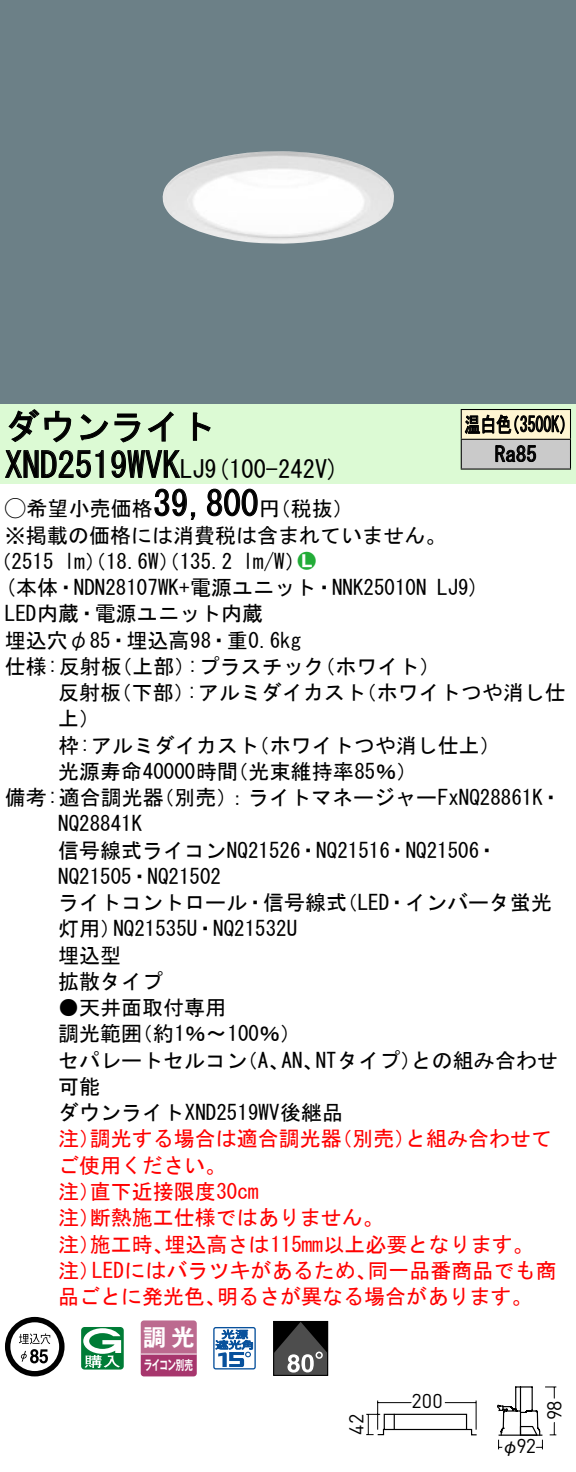
<style>
.page{position:relative;width:576px;height:1472px;background:#fff}
.page>*{position:absolute;margin:0;border:0;box-sizing:border-box;transform-origin:0 0}
.t1{font:35px "MS Gothic";color:#000}
.t2{font:24.5px "MS Gothic";color:#000}
.t3{font:23.1px "Gothic MB101 Pro De Bold 90 pv RKSJ H";color:#fff}
.t4{font:21px/26.2px "MS Gothic";color:#000}
.t5{font:21px/26.2px "MS Gothic";color:#f00}
.t6{font:21px/29.8px "MS Gothic";color:#000;scale:.75 1}
.t7{font:21px "Ford Classification 1";color:#23ac38}
.t8{font:19.95px "DINOT";letter-spacing:.005em;color:#000}
.t9{font:17.5px "Gothic BBB Pro Medium 90 pv RKSJ H";color:#000}
.t10{font:13.3px "Gothic MB101 Pro De Bold 90 pv RKSJ H";letter-spacing:-.05em;color:#fff;scale:.65 1}
.s1{font-size:24.5px}
.s2{font-family:"Ford Classification 1"}
.s3{color:#fff}
</style>
<div class="page">
<div style="left:0;top:0;width:575px;height:404px;background:#6c8087"></div>
<img style="left:162px;top:151px;width:232px;height:93px">
<div style="left:0;top:404px;width:575px;height:79px;background:#dcfad4"></div>
<svg style="left:8px;top:409px;width:64px;height:34px"></svg>
<svg style="left:80px;top:413px;width:60px;height:30px"></svg>
<svg style="left:147px;top:411px;width:26px;height:31px"></svg>
<svg style="left:192px;top:412px;width:19px;height:29px"></svg>
<svg style="left:5px;top:450px;width:99px;height:28px"></svg>
<svg style="left:111px;top:450px;width:70px;height:28px"></svg>
<svg style="left:154px;top:488px;width:42px;height:32px"></svg>
<svg style="left:207px;top:488px;width:51px;height:29px"></svg>
<svg style="left:5px;top:1317px;width:59px;height:59px"></svg>
<svg style="left:81px;top:1327px;width:43px;height:42px"></svg>
<svg style="left:140px;top:1320px;width:56px;height:56px;background:#b65b85"></svg>
<hr style="left:141px;top:1353px;width:55px;height:1px;background:#fff">
<svg style="left:213px;top:1327px;width:43px;height:42px"></svg>
<svg style="left:273px;top:1321px;width:54px;height:54px;background:#464646"></svg>
<div style="left:461px;top:409px;width:109px;height:30px;background:#fff6d2"></div>
<div style="left:461px;top:439px;width:109px;height:30px;background:#cacaca"></div>
<hr style="left:460px;top:409px;width:110px;height:1px;background:#000">
<hr style="left:569px;top:410px;width:2px;height:29px;background:#000">
<hr style="left:460px;top:439px;width:110px;height:1px;background:#000">
<hr style="left:569px;top:440px;width:2px;height:28px;background:#000">
<hr style="left:460px;top:468px;width:110px;height:2px;background:#000">
<svg style="left:460px;top:410px;width:104px;height:58px"></svg>
<svg style="left:497px;top:1386px;width:60px;height:64px"></svg>
<svg style="left:366px;top:1400px;width:111px;height:36px"></svg>
<h1 class="t1" style="left:5px;top:409px;width:212px">ダウンライト</h1>
<p class="t2" style="left:204px;top:456px;width:136px">(9 100-242 (V</p>
<h1 class="t1" style="left:5px;top:447px;width:201px">XND2519WVK<span class="s1">LJ</span></h1>
<h1 class="t1" style="left:153px;top:486px;width:106px">39,800</h1>
<p class="t4" style="left:5px;top:495px;width:442px"><span class="s2">A</span>希望小売価格<br>※掲載の価格には消費税は含まれていません。</p>
<p class="t7" style="left:298px;top:550px;width:19px">2<span class="s3">7</span></p>
<p class="t4" style="left:259px;top:495px;width:96px">（円税抜(</p>
<p class="t4" style="left:243px;top:548px;width:64px">l m (W/</p>
<p class="t4" style="left:-9px;top:548px;width:65px">（2515</p>
<p class="t4" style="left:64px;top:548px;width:169px">lm）（18.6 ）（W 135.2</p>
<p class="t6" style="left:494px;top:409px;width:57px;text-indent:-30px">温白色<br>Ra85</p>
<p class="t6" style="left:504px;top:409px;width:96px">（3500 (K</p>
<p class="t4" style="left:5px;top:574px;width:423px">(本体・NDN28107WK+電源ユニット・NNK25010N</p>
<p class="t4" style="left:5px;top:600px;width:259px">LED内蔵・電源ユニット内蔵</p>
<p class="t4" style="left:5px;top:627px;width:297px">埋込穴φ85・埋込高98・重0.6kg</p>
<p class="t4" style="left:314px;top:653px;width:127px">（ホワイト(</p>
<p class="t4" style="left:187px;top:653px;width:139px">:プラスチック</p>
<p class="t4" style="left:5px;top:653px;width:118px">仕様:反射板</p>
<p class="t4" style="left:111px;top:653px;width:85px">（上部）</p>
<p class="t4" style="left:437px;top:574px;width:44px">LJ (9</p>
<p class="t4" style="left:58px;top:679px;width:64px">反射板上(</p>
<p class="t4" style="left:111px;top:679px;width:85px">（下部）</p>
<p class="t4" style="left:187px;top:679px;width:181px">:アルミダイカスト</p>
<p class="t4" style="left:355px;top:679px;width:211px">（ホワイトつや消し仕</p>
<p class="t4" style="left:227px;top:732px;width:191px;text-indent:-169px">枠:アルミダイカスト<br>（光束維持率85％(</p>
<p class="t4" style="left:248px;top:732px;width:254px">（ホワイトつや消し仕上(</p>
<p class="t4" style="left:153px;top:758px;width:409px;text-indent:-95px">光源寿命40000時間<br>（別売：）ライトマネージャーFxNQ28861 ・K</p>
<p class="t4" style="left:5px;top:784px;width:160px">備考:適合調光器</p>
<p class="t4" style="left:58px;top:810px;width:85px">NQ28841K</p>
<p class="t4" style="left:58px;top:837px;width:441px">信号線式ライコンNQ21526・NQ21516・NQ21506・</p>
<p class="t4" style="left:58px;top:863px;width:164px">NQ21505・NQ21502</p>
<p class="t4" style="left:336px;top:889px;width:217px">（LED・インバータ蛍光</p>
<p class="t4" style="left:58px;top:889px;width:290px;text-align:center">ライトコントロール・信号線式<br>NQ21535 ・U NQ21532U</p>
<p class="t4" style="left:58px;top:915px;width:106px">灯用）<br>埋込型<br>拡散タイプ</p>
<p class="t4" style="left:132px;top:994px;width:171px;text-indent:-73px">●天井面取付専用<br>（約1％〜100％(</p>
<p class="t4" style="left:58px;top:1020px;width:85px">調光範囲</p>
<p class="t4" style="left:315px;top:1047px;width:107px">NTタイプ）</p>
<p class="t4" style="left:411px;top:1047px;width:148px">との組み合わせ</p>
<p class="t4" style="left:58px;top:1047px;width:286px">セパレートセルコン<br>可能<br>ダウンライトXND2519WV後継品</p>
<p class="t4" style="left:237px;top:1047px;width:54px">（、A</p>
<p class="t4" style="left:281px;top:1047px;width:43px">AN、</p>
<p class="t5" style="left:90px;top:1125px;width:253px">調光する場合は適合調光器</p>
<p class="t5" style="left:331px;top:1125px;width:85px">（別売）</p>
<p class="t5" style="left:405px;top:1125px;width:148px">と組み合わせて</p>
<p class="t5" style="left:58px;top:1125px;width:43px">注）</p>
<p class="t5" style="left:58px;top:1152px;width:169px">ご使用ください。</p>
<p class="t5" style="left:90px;top:1178px;width:170px">直下近接限度30cm</p>
<p class="t5" style="left:90px;top:1178px;width:295px;text-indent:-32px">注）<br>断熱施工仕様ではありません。</p>
<p class="t5" style="left:58px;top:1204px;width:43px">注）</p>
<p class="t5" style="left:164px;top:1230px;width:370px">埋込高さは115mm以上必要となります。</p>
<p class="t5" style="left:90px;top:1230px;width:85px">施工時、</p>
<p class="t5" style="left:58px;top:1230px;width:43px">注）</p>
<p class="t5" style="left:92px;top:1257px;width:286px">LEDにはバラツキがあるため、</p>
<p class="t5" style="left:367px;top:1257px;width:190px">同一品番商品でも商</p>
<p class="t5" style="left:58px;top:1257px;width:43px">注）</p>
<p class="t5" style="left:58px;top:1283px;width:169px">品ごとに発光色、</p>
<p class="t5" style="left:217px;top:1283px;width:317px">明るさが異なる場合があります。</p>
<p class="t3" style="left:143px;top:1317px;width:53px">調光</p>
<p class="t10" style="left:144px;top:1354px;width:77px">ライコン別売</p>
<p class="t8" style="left:343px;top:1434px;width:22px;rotate:-90deg">42</p>
<p class="t8" style="left:411px;top:1387px;width:33px">200</p>
<p class="t8" style="left:516px;top:1432px;width:21px">92</p>
<p class="t9" style="left:501px;top:1432px;width:19px">φ</p>
<p class="t8" style="left:540px;top:1420px;width:22px;rotate:-90deg">98</p>
</div>
